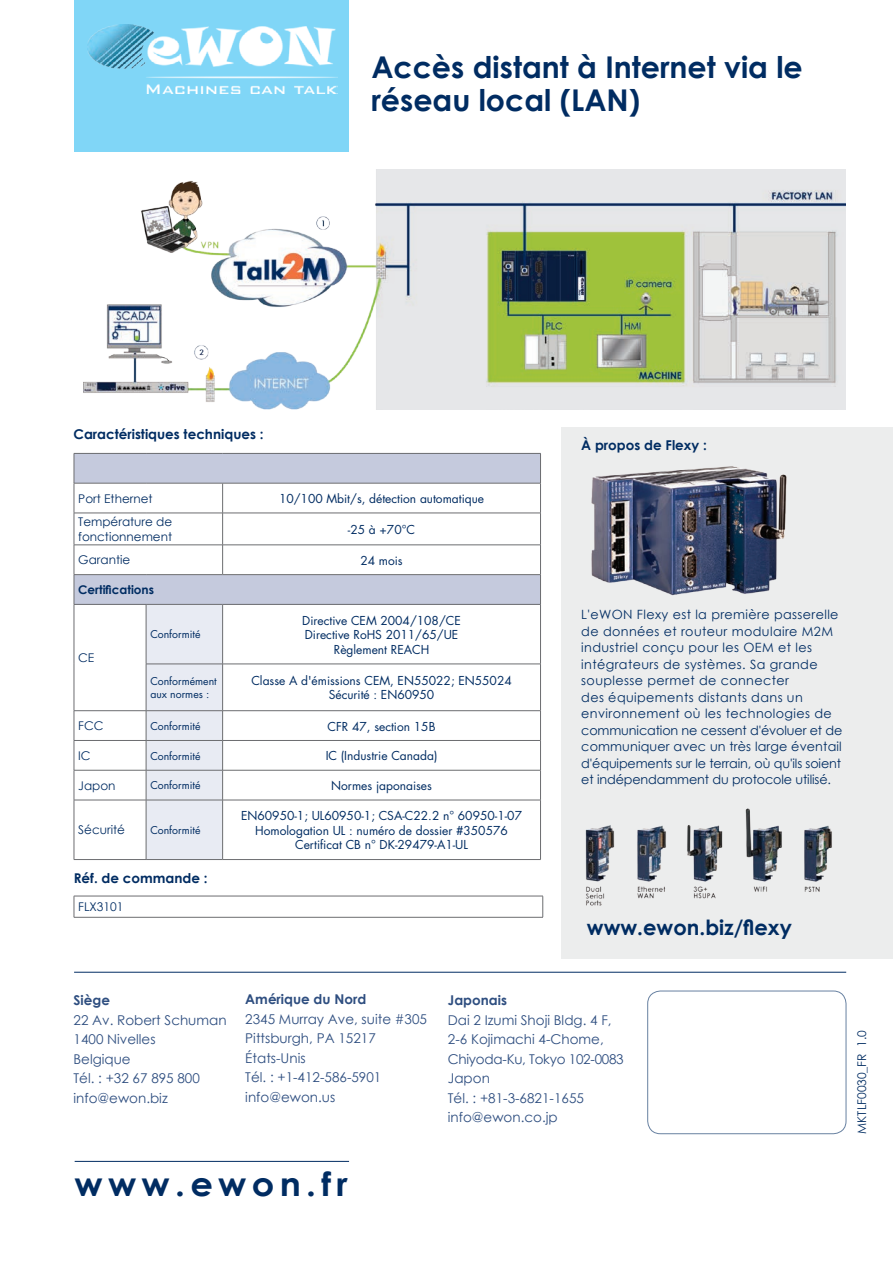
<style>
.page{position:relative;width:893px;height:1263px;background:#fff}
.page>*{position:absolute;margin:0;border:0;box-sizing:border-box;transform-origin:0 0}
.t1{font:700 33px "Century Gothic";letter-spacing:.15em;color:#002c62;scale:1.07 1}
.t2{font:700 30px/33px "Century Gothic";color:#002c62}
.t3{font:700 21px "Century Gothic";color:#002c62}
.t4{font:13.5px/19.5px "Century Gothic";color:#2e4e80}
.t5{font:700 13.5px "Century Gothic";color:#002c62}
.t6{font:700 13.5px "Century Gothic";color:#2e4e80}
.t7{font:12.75px/16.5px "Century Gothic";letter-spacing:.03em;color:#002c62}
.t8{font:12px/14.4px "Futura Std";color:#002c62;text-align:center}
.t9{font:12px/14.4px "Century Gothic";color:#002c62}
.t10{font:700 12px "Century Gothic";color:#002c62}
.t11{font:10.5px/12.6px "Futura Std";color:#002c62}
</style>
<div class="page">
<div style="left:74px;top:0;width:275px;height:152px;background:#80d6f7"></div>
<img style="left:88px;top:25px;width:249px;height:68px">
<img style="left:83px;top:169px;width:763px;height:241px">
<hr style="left:75px;top:1161px;width:274px;height:1px;background:#002c62">
<div style="left:647px;top:991px;width:199px;height:143px;border:1px solid #002c62;border-radius:13px"></div>
<hr style="left:74px;top:972px;width:772px;height:1px;background:#002c62">
<div style="left:561px;top:428px;width:332px;height:531px;background:#eceded"></div>
<img style="left:591px;top:466px;width:196px;height:130px">
<img style="left:585px;top:808px;width:247px;height:98px">
<hr style="left:74px;top:896px;width:469px;height:1px;background:#6c6d70">
<svg style="left:74px;top:896px;width:1px;height:21px"></svg>
<svg style="left:542px;top:896px;width:1px;height:21px"></svg>
<hr style="left:74px;top:917px;width:469px;height:1px;background:#6c6d70">
<div style="left:74px;top:453px;width:466px;height:30px;background:#c5cadd"></div>
<div style="left:74px;top:575px;width:466px;height:29px;background:#c5cadd"></div>
<div style="left:146px;top:604px;width:77px;height:60px;background:#e8ebf3"></div>
<div style="left:146px;top:664px;width:77px;height:47px;background:#e8ebf3"></div>
<svg style="left:540px;top:454px;width:1px;height:29px"></svg>
<hr style="left:74px;top:483px;width:1px;height:30px;background:#6c6d70">
<hr style="left:222px;top:483px;width:1px;height:30px;background:#6c6d70">
<hr style="left:540px;top:483px;width:1px;height:30px;background:#6c6d70">
<hr style="left:74px;top:513px;width:1px;height:32px;background:#6c6d70">
<hr style="left:222px;top:513px;width:1px;height:32px;background:#6c6d70">
<hr style="left:540px;top:513px;width:1px;height:32px;background:#6c6d70">
<hr style="left:74px;top:545px;width:72px;height:1px;background:#6c6d70">
<hr style="left:146px;top:545px;width:77px;height:1px;background:#6c6d70">
<hr style="left:223px;top:545px;width:318px;height:1px;background:#6c6d70">
<svg style="left:222px;top:545px;width:1px;height:29px"></svg>
<svg style="left:540px;top:546px;width:1px;height:58px"></svg>
<hr style="left:74px;top:574px;width:72px;height:1px;background:#6c6d70">
<svg style="left:74px;top:545px;width:1px;height:59px"></svg>
<hr style="left:146px;top:574px;width:77px;height:1px;background:#6c6d70">
<hr style="left:223px;top:574px;width:318px;height:1px;background:#6c6d70">
<hr style="left:74px;top:604px;width:72px;height:1px;background:#6c6d70">
<hr style="left:74px;top:605px;width:1px;height:59px;background:#6c6d70">
<hr style="left:146px;top:604px;width:77px;height:1px;background:#6c6d70">
<hr style="left:146px;top:605px;width:1px;height:59px;background:#6c6d70">
<hr style="left:223px;top:604px;width:318px;height:1px;background:#6c6d70">
<hr style="left:222px;top:605px;width:1px;height:59px;background:#6c6d70">
<hr style="left:540px;top:605px;width:1px;height:59px;background:#6c6d70">
<hr style="left:74px;top:664px;width:1px;height:46px;background:#6c6d70">
<hr style="left:146px;top:664px;width:77px;height:1px;background:#6c6d70">
<hr style="left:146px;top:664px;width:1px;height:46px;background:#6c6d70">
<hr style="left:223px;top:664px;width:318px;height:1px;background:#6c6d70">
<hr style="left:222px;top:664px;width:1px;height:46px;background:#6c6d70">
<hr style="left:540px;top:664px;width:1px;height:46px;background:#6c6d70">
<hr style="left:74px;top:710px;width:72px;height:1px;background:#6c6d70">
<hr style="left:146px;top:710px;width:77px;height:1px;background:#6c6d70">
<hr style="left:223px;top:710px;width:318px;height:1px;background:#6c6d70">
<hr style="left:74px;top:740px;width:72px;height:1px;background:#6c6d70">
<svg style="left:74px;top:711px;width:1px;height:59px"></svg>
<hr style="left:223px;top:740px;width:318px;height:1px;background:#6c6d70">
<div style="left:146px;top:711px;width:77px;height:148px;background:#e8ebf3"></div>
<svg style="left:540px;top:711px;width:1px;height:59px"></svg>
<hr style="left:74px;top:770px;width:72px;height:1px;background:#6c6d70">
<hr style="left:74px;top:770px;width:1px;height:30px;background:#6c6d70">
<hr style="left:146px;top:770px;width:77px;height:1px;background:#6c6d70">
<hr style="left:146px;top:770px;width:1px;height:30px;background:#6c6d70">
<hr style="left:223px;top:770px;width:318px;height:1px;background:#6c6d70">
<hr style="left:222px;top:770px;width:1px;height:30px;background:#6c6d70">
<hr style="left:540px;top:770px;width:1px;height:30px;background:#6c6d70">
<hr style="left:74px;top:800px;width:72px;height:1px;background:#6c6d70">
<hr style="left:74px;top:800px;width:1px;height:59px;background:#6c6d70">
<hr style="left:146px;top:800px;width:77px;height:1px;background:#6c6d70">
<hr style="left:146px;top:800px;width:1px;height:59px;background:#6c6d70">
<hr style="left:223px;top:800px;width:318px;height:1px;background:#6c6d70">
<hr style="left:222px;top:800px;width:1px;height:59px;background:#6c6d70">
<hr style="left:540px;top:800px;width:1px;height:59px;background:#6c6d70">
<hr style="left:74px;top:859px;width:72px;height:1px;background:#6c6d70">
<hr style="left:146px;top:859px;width:77px;height:1px;background:#6c6d70">
<hr style="left:223px;top:859px;width:318px;height:1px;background:#6c6d70">
<hr style="left:74px;top:453px;width:72px;height:1px;background:#6c6d70">
<svg style="left:74px;top:454px;width:1px;height:29px"></svg>
<hr style="left:146px;top:453px;width:77px;height:1px;background:#6c6d70">
<hr style="left:223px;top:453px;width:318px;height:1px;background:#6c6d70">
<hr style="left:74px;top:483px;width:72px;height:1px;background:#6c6d70">
<hr style="left:146px;top:483px;width:77px;height:1px;background:#6c6d70">
<hr style="left:223px;top:483px;width:318px;height:1px;background:#6c6d70">
<hr style="left:74px;top:513px;width:72px;height:1px;background:#6c6d70">
<hr style="left:146px;top:513px;width:77px;height:1px;background:#6c6d70">
<hr style="left:223px;top:513px;width:318px;height:1px;background:#6c6d70">
<h2 class="t2" style="left:371px;top:49px;width:433px">Accès distant à Internet via le réseau local (LAN)</h2>
<p class="t5" style="left:73px;top:424px;width:192px">Caractéristiques techniques :</p>
<p class="t9" style="left:78px;top:491px;width:76px">Port Ethernet</p>
<p class="t8" style="left:279px;top:491px;width:207px">10/100 Mbit/s, détection automatique</p>
<p class="t9" style="left:78px;top:514px;width:96px">Température de fonctionnement</p>
<p class="t8" style="left:348px;top:522px;width:69px">-25 à +70°C</p>
<p class="t9" style="left:78px;top:552px;width:54px">Garantie</p>
<p class="t8" style="left:360px;top:553px;width:44px">24 mois</p>
<p class="t10" style="left:78px;top:580px;width:77px">Certifications</p>
<p class="t9" style="left:78px;top:650px;width:18px">CE</p>
<p class="t11" style="left:150px;top:628px;width:52px">Conformité</p>
<p class="t8" style="left:302px;top:613px;width:160px">Directive CEM 2004/108/CE<br>Directive RoHS 2011/65/UE<br>Règlement REACH</p>
<p class="t11" style="left:150px;top:675px;width:68px">Conformément aux normes :</p>
<p class="t8" style="left:251px;top:674px;width:262px">Classe A d'émissions CEM, EN55022; EN55024<br>Sécurité : EN60950</p>
<p class="t9" style="left:78px;top:718px;width:27px">FCC</p>
<p class="t11" style="left:150px;top:720px;width:52px">Conformité</p>
<p class="t8" style="left:328px;top:719px;width:109px">CFR 47, section 15B</p>
<p class="t9" style="left:78px;top:748px;width:14px">IC</p>
<p class="t11" style="left:150px;top:750px;width:52px">Conformité</p>
<p class="t8" style="left:326px;top:749px;width:113px">IC (Industrie Canada)</p>
<p class="t9" style="left:78px;top:778px;width:39px">Japon</p>
<p class="t11" style="left:150px;top:779px;width:52px">Conformité</p>
<p class="t8" style="left:331px;top:778px;width:102px">Normes japonaises</p>
<p class="t9" style="left:78px;top:822px;width:48px">Sécurité</p>
<p class="t11" style="left:150px;top:824px;width:52px">Conformité</p>
<p class="t8" style="left:241px;top:809px;width:282px">EN60950-1; UL60950-1; CSA-C22.2 n° 60950-1-07<br>Homologation UL : numéro de dossier #350576<br>Certificat CB n° DK-29479-A1-UL</p>
<p class="t5" style="left:74px;top:868px;width:135px">Réf. de commande :</p>
<p class="t9" style="left:78px;top:899px;width:47px">FLX3101</p>
<p class="t5" style="left:581px;top:434px;width:127px">À propos de Flexy :</p>
<p class="t7" style="left:581px;top:606px;width:263px">L'eWON Flexy est la première passerelle de données et routeur modulaire M2M industriel conçu pour les OEM et les intégrateurs de systèmes. Sa grande souplesse permet de connecter<br>des équipements distants dans un environnement où les technologies de communication ne cessent d'évoluer et de communiquer avec un très large éventail d'équipements sur le terrain, où qu'ils soient et indépendamment du protocole utilisé.</p>
<h3 class="t3" style="left:587px;top:912px;width:206px">www.ewon.biz/flexy</h3>
<p class="t6" style="left:74px;top:990px;width:38px">Siège</p>
<p class="t4" style="left:74px;top:1010px;width:155px">22 Av. Robert Schuman<br>1400 Nivelles<br>Belgique<br>Tél. : +32 67 895 800 info@ewon.biz</p>
<p class="t6" style="left:245px;top:989px;width:122px">Amérique du Nord</p>
<p class="t4" style="left:245px;top:1009px;width:183px">2345 Murray Ave, suite #305<br>Pittsburgh, PA 15217<br>États-Unis<br>Tél. : +1-412-586-5901 info@ewon.us</p>
<h1 class="t1" style="left:75px;top:1159px;width:257px">www.ewon.fr</h1>
<p class="t6" style="left:448px;top:990px;width:61px">Japonais</p>
<p class="t4" style="left:448px;top:1010px;width:177px">Dai 2 Izumi Shoji Bldg. 4 F,<br>2-6 Kojimachi 4-Chome,<br>Chiyoda-Ku, Tokyo 102-0083<br>Japon<br>Tél. : +81-3-6821-1655 info@ewon.co.jp</p>
<p class="t9" style="left:854px;top:1134px;width:105px;rotate:-90deg">MKTLF0030_FR 1.0</p>
</div>
